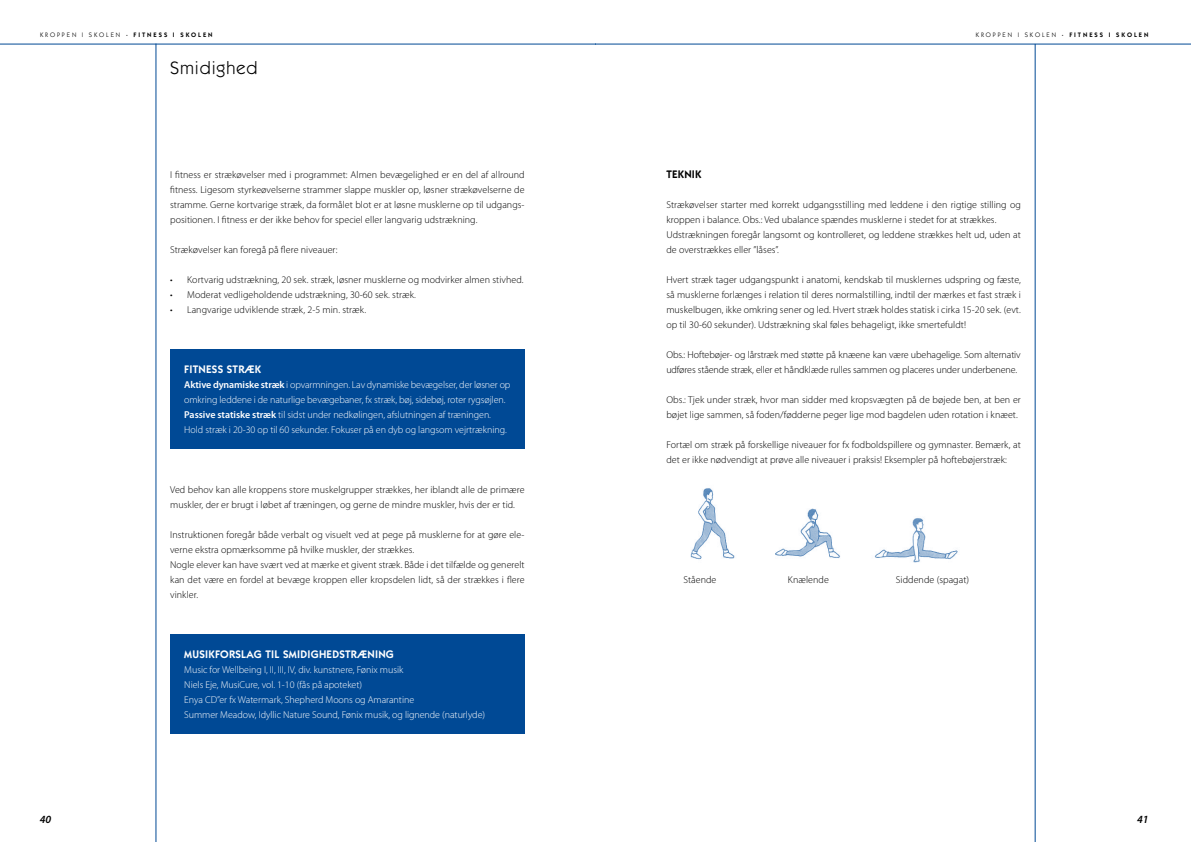
<style>
.page{position:relative;width:1191px;height:842px;background:#fff}
.page>*{position:absolute;margin:0;border:0;box-sizing:border-box;transform-origin:0 0}
.t1{font:18px "Itc Kabel";letter-spacing:.05em;color:#000}
.t2{font:600 11px "Itc Kabel";letter-spacing:.025em;color:#fff}
.t3{font:600 11px "Itc Kabel";letter-spacing:.025em;color:#000}
.t4{font:italic 600 11px "Myriad Pro";color:#000}
.t5{font:300 10px/15px "Myriad Pro";letter-spacing:.005em;color:#000}
.t6{font:300 10px/15px "Myriad Pro";letter-spacing:-.005em;color:#fff}
.t7{font:600 6.5px "ITC Kabel Std";letter-spacing:.3em;color:#000}
.s1{font-weight:400}
.s2{font-weight:600}
</style>
<div class="page">
<hr style="left:0;top:44px;width:595px;height:1px;background:#004995">
<hr style="left:156px;top:44px;width:1px;height:798px;background:#004995">
<hr style="left:595px;top:44px;width:596px;height:1px;background:#004995">
<hr style="left:1035px;top:44px;width:1px;height:798px;background:#004995">
<div style="left:170px;top:349px;width:354px;height:99px;background:#004995"></div>
<div style="left:170px;top:634px;width:354px;height:99px;background:#004995"></div>
<img style="left:690px;top:488px;width:268px;height:75px">
<p class="t7" style="left:40px;top:31px;width:174px"><span class="s1">KROPPEN I SKOLEN</span> · FITNESS I SKOLEN</p>
<h1 class="t1" style="left:170px;top:57px;width:89px">Smidighed</h1>
<p class="t5" style="left:170px;top:168px;width:356px;text-align:justify">I fitness er strækøvelser med i programmet: Almen bevægelighed er en del af allround fitness. Ligesom styrkeøvelserne strammer slappe muskler op, løsner strækøvelserne de stramme. Gerne kortvarige stræk, da formålet blot er at løsne musklerne op til udgangs&shy;positionen. I fitness er der ikke behov for speciel eller langvarig udstrækning.</p>
<p class="t5" style="left:170px;top:243px;width:169px">Strækøvelser kan foregå på flere niveauer:</p>
<p class="t5" style="left:170px;top:273px;width:355px">• Kortvarig udstrækning, 20 sek. stræk, løsner musklerne og modvirker almen stivhed.</p>
<p class="t5" style="left:170px;top:288px;width:247px">• Moderat vedligeholdende udstrækning, 30-60 sek. stræk.</p>
<p class="t5" style="left:170px;top:303px;width:197px">• Langvarige udviklende stræk, 2-5 min. stræk.</p>
<p class="t2" style="left:184px;top:363px;width:78px">FITNESS STRÆK</p>
<p class="t6" style="left:184px;top:378px;width:327px"><span class="s2">Aktive dynamiske stræk</span> i opvarmningen. Lav dynamiske bevægelser, der løsner op omkring leddene i de naturlige bevægebaner, fx stræk, bøj, sidebøj, roter rygsøjlen.<br><span class="s2">Passive statiske stræk</span> til sidst under nedkølingen, afslutningen af træningen.<br>Hold stræk i 20-30 op til 60 sekunder. Fokuser på en dyb og langsom vejrtrækning.</p>
<p class="t5" style="left:170px;top:483px;width:356px">Ved behov kan alle kroppens store muskelgrupper strækkes, her iblandt alle de primære muskler, der er brugt i løbet af træningen, og gerne de mindre muskler, hvis der er tid.</p>
<p class="t5" style="left:170px;top:528px;width:356px">Instruktionen foregår både verbalt og visuelt ved at pege på musklerne for at gøre ele&shy;verne ekstra opmærksomme på hvilke muskler, der strækkes.<br>Nogle elever kan have svært ved at mærke et givent stræk. Både i det tilfælde og generelt kan det være en fordel at bevæge kroppen eller kropsdelen lidt, så der strækkes i flere vinkler.</p>
<p class="t4" style="left:40px;top:813px;width:13px">40</p>
<p class="t2" style="left:184px;top:648px;width:211px">MUSIKFORSLAG TIL SMIDIGHEDSTRÆNING</p>
<p class="t6" style="left:184px;top:663px;width:302px">Music for Wellbeing I, II, III, IV, div. kunstnere, Fønix musik<br>Niels Eje, MusiCure, vol. 1-10 (fås på apoteket)<br>Enya CD”er fx Watermark, Shepherd Moons og Amarantine<br>Summer Meadow, Idyllic Nature Sound, Fønix musik, og lignende (naturlyde)</p>
<p class="t7" style="left:976px;top:31px;width:174px"><span class="s1">KROPPEN I SKOLEN</span> · Fi TNESS I SKOLEN</p>
<p class="t3" style="left:666px;top:168px;width:37px">TEKNIK</p>
<p class="t5" style="left:666px;top:198px;width:356px">Strækøvelser starter med korrekt udgangsstilling med leddene i den rigtige stilling og kroppen i balance. Obs.: Ved ubalance spændes musklerne i stedet for at strækkes.<br>Udstrækningen foregår langsomt og kontrolleret, og leddene strækkes helt ud, uden at de overstrækkes eller ”låses”.</p>
<p class="t5" style="left:666px;top:273px;width:356px;text-align:justify">Hvert stræk tager udgangspunkt i anatomi, kendskab til musklernes udspring og fæste, så musklerne forlænges i relation til deres normalstilling, indtil der mærkes et fast stræk i muskelbugen, ikke omkring sener og led. Hvert stræk holdes statisk i cirka 15-20 sek. (evt. op til 30-60 sekunder). Udstrækning skal føles behageligt, ikke smertefuldt!</p>
<p class="t5" style="left:666px;top:348px;width:356px">Obs.: Hoftebøjer- og lårstræk med støtte på knæene kan være ubehagelige. Som alternativ udføres stående stræk, eller et håndklæde rulles sammen og placeres under underbenene.</p>
<p class="t5" style="left:666px;top:393px;width:356px">Obs.: Tjek under stræk, hvor man sidder med kropsvægten på de bøjede ben, at ben er bøjet lige sammen, så foden/fødderne peger lige mod bagdelen uden rotation i knæet.</p>
<p class="t5" style="left:666px;top:438px;width:356px">Fortæl om stræk på forskellige niveauer for fx fodboldspillere og gymnaster. Bemærk, at det er ikke nødvendigt at prøve alle niveauer i praksis! Eksempler på hoftebøjerstræk:</p>
<p class="t5" style="left:683px;top:573px;width:35px">Stående</p>
<p class="t5" style="left:788px;top:573px;width:43px">Knælende</p>
<p class="t5" style="left:896px;top:573px;width:75px">Siddende (spagat)</p>
<p class="t4" style="left:1137px;top:813px;width:13px">41</p>
</div>
